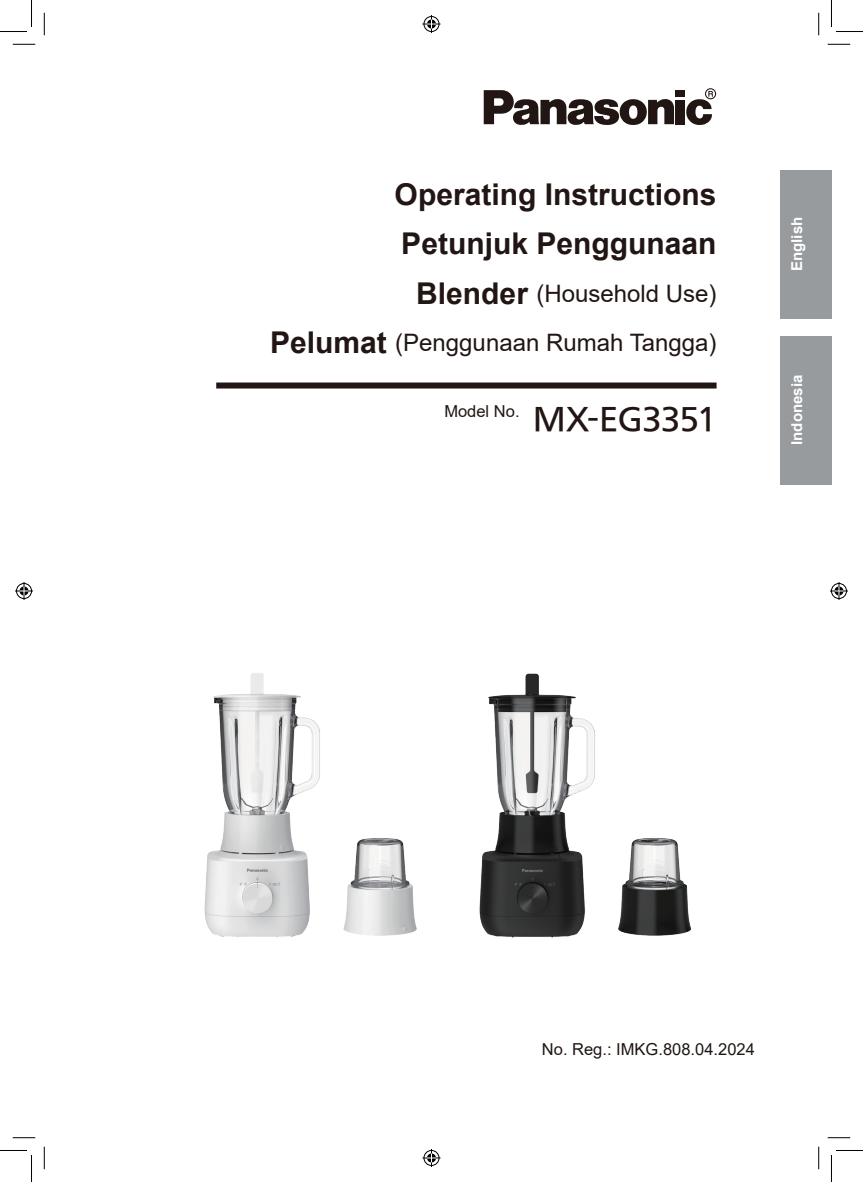
<style>
.page{position:relative;width:863px;height:1182px;background:#fff}
.page>*{position:absolute;margin:0;border:0;box-sizing:border-box;transform-origin:0 0}
.t1{font:700 30px/49.2px "Arial";color:#211613}
.t2{font:30px "PUD Hinban M";letter-spacing:-.03em;color:#211613}
.t3{font:24px/49.2px "Arial";color:#211613;text-align:right}
.t4{font:16.5px "Arial";color:#211613}
.t5{font:700 15px "Arial";color:#fff}
.s1{font-weight:700;font-size:30px}
</style>
<div class="page">
<div style="left:780px;top:170px;width:51px;height:148px;background:#989b9e"></div>
<div style="left:780px;top:336px;width:51px;height:148px;background:#989b9e"></div>
<div style="left:675px;top:90px;width:10px;height:7px;background:#211613"></div>
<div style="left:675px;top:100px;width:10px;height:24px;background:#211613"></div>
<svg style="left:483px;top:90px;width:191px;height:35px"></svg>
<svg style="left:686px;top:88px;width:30px;height:37px"></svg>
<div style="left:216px;top:382px;width:500px;height:6px;background:#211613"></div>
<svg style="left:13px;top:44px;width:22px;height:1px"></svg>
<svg style="left:827px;top:44px;width:23px;height:1px"></svg>
<svg style="left:13px;top:1137px;width:22px;height:1px"></svg>
<svg style="left:827px;top:1137px;width:23px;height:1px"></svg>
<svg style="left:44px;top:13px;width:1px;height:22px"></svg>
<svg style="left:44px;top:1146px;width:1px;height:23px"></svg>
<svg style="left:818px;top:13px;width:1px;height:22px"></svg>
<svg style="left:818px;top:1146px;width:1px;height:23px"></svg>
<svg style="left:0;top:0;width:32px;height:32px"></svg>
<svg style="left:0;top:1150px;width:32px;height:31px"></svg>
<svg style="left:831px;top:0;width:31px;height:32px"></svg>
<svg style="left:831px;top:1150px;width:31px;height:31px"></svg>
<svg style="left:422px;top:15px;width:18px;height:18px"></svg>
<svg style="left:422px;top:1149px;width:18px;height:17px"></svg>
<svg style="left:15px;top:582px;width:18px;height:18px"></svg>
<svg style="left:830px;top:582px;width:17px;height:18px"></svg>
<img style="left:204px;top:673px;width:61px;height:265px">
<img style="left:265px;top:694px;width:152px;height:244px">
<img style="left:647px;top:838px;width:45px;height:98px">
<img style="left:479px;top:673px;width:168px;height:265px">
<p class="t1" style="left:394px;top:170px;width:323px">Operating Instructions<br>Petunjuk Penggunaan</p>
<p class="t3" style="left:270px;top:268px;width:448px"><span class="s1">Blender</span> (Household Use)<br><span class="s1">Pelumat</span> (Penggunaan Rumah Tangga)</p>
<p class="t2" style="left:444px;top:398px;width:273px"><sup>Model</sup> <sup>No.</sup> MX-EG3351</p>
<p class="t5" style="left:786px;top:271px;width:56px;rotate:-90deg">English</p>
<p class="t5" style="left:786px;top:445px;width:72px;rotate:-90deg">Indonesia</p>
<p class="t4" style="left:542px;top:1037px;width:214px">No. Reg.: IMKG.808.04.2024</p>
</div>
